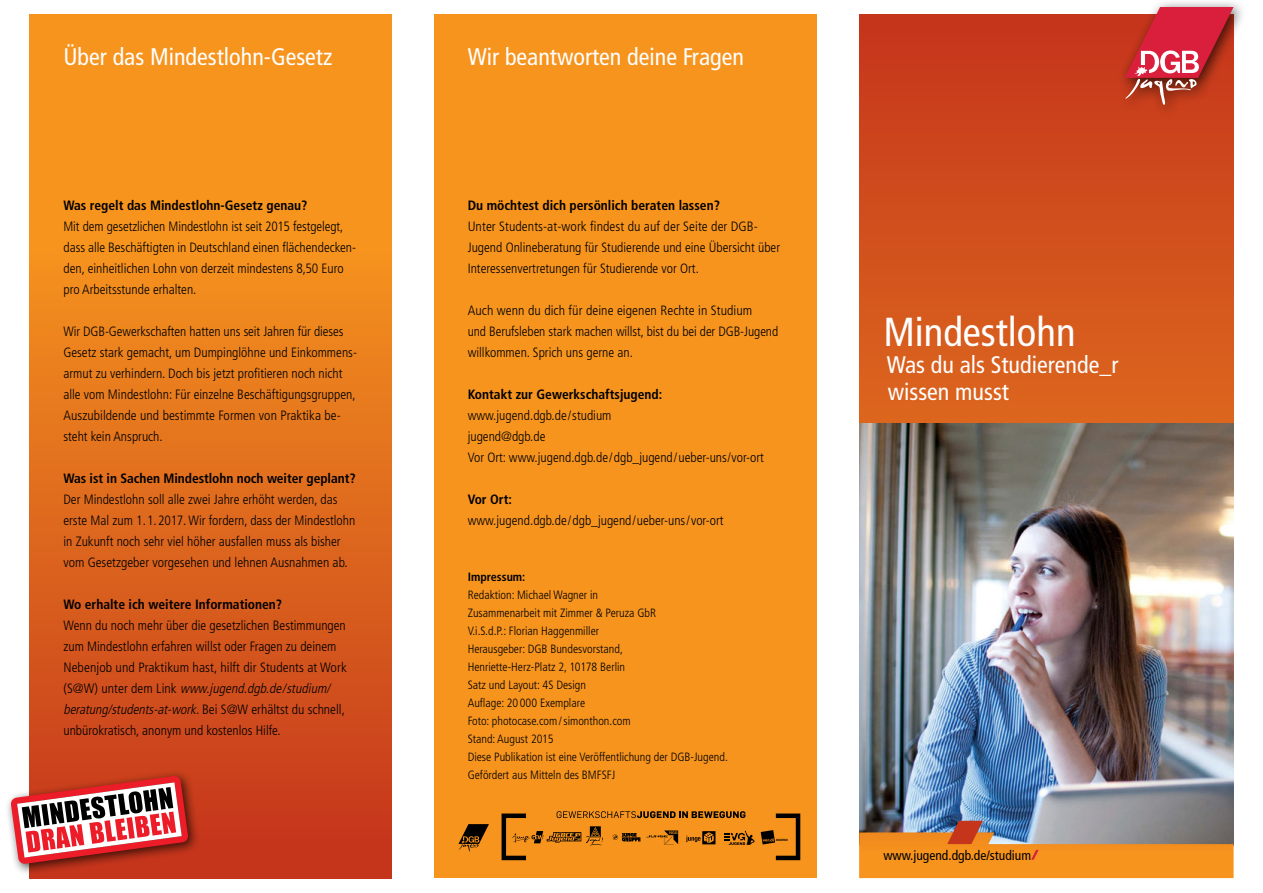
<style>
.page{position:relative;width:1263px;height:893px;background:#fff}
.page>*{position:absolute;margin:0;border:0;box-sizing:border-box;transform-origin:0 0}
.t1{font:condensed 40.5px "Frutiger LT Std";color:#fff}
.t2{font:condensed 24px/27px "Frutiger LT Std";color:#fff}
.t3{font:300 condensed 13.5px/21px "Frutiger LT Std";color:#000}
.t4{font:700 condensed 13.5px "Frutiger LT Std";color:#000}
.t5{font:condensed 13.5px "Frutiger LT Std";color:#000}
.t6{font:300 condensed 12px/18px "Frutiger LT Std";color:#000}
.t7{font:700 condensed 12px "Frutiger LT Std";color:#000}
.s1{font-style:italic}
</style>
<div class="page">
<svg style="left:29px;top:15px;width:362px;height:863px;background:#e4731d"></svg>
<div style="left:433px;top:15px;width:383px;height:863px;background:#f7941e"></div>
<svg style="left:859px;top:15px;width:374px;height:409px;background:#d04f1d"></svg>
<img style="left:859px;top:424px;width:374px;height:397px">
<svg style="left:859px;top:821px;width:374px;height:57px;background:#cf8d45"></svg>
<div style="left:5px;top:770px;width:195px;height:106px;background:#000;opacity:.7"></div>
<svg style="left:11px;top:776px;width:177px;height:88px"></svg>
<svg style="left:458px;top:824px;width:31px;height:28px"></svg>
<svg style="left:501px;top:811px;width:299px;height:49px"></svg>
<div style="left:1117px;top:0;width:129px;height:118px;background:#000;opacity:.7"></div>
<svg style="left:1124px;top:7px;width:109px;height:98px;background:#ca4343"></svg>
<h2 class="t2" style="left:63px;top:43px;width:270px">Über das Mindestlohn-Gesetz</h2>
<h2 class="t2" style="left:467px;top:43px;width:278px">Wir beantworten deine Fragen</h2>
<p class="t4" style="left:63px;top:197px;width:245px">Was regelt das Mindestlohn-Gesetz genau?</p>
<p class="t3" style="left:63px;top:216px;width:294px">Mit dem gesetzlichen Mindestlohn ist seit 2015 festgelegt, dass alle Beschäftigten in Deutschland einen flächendecken&shy;den, einheitlichen Lohn von derzeit mindestens 8,50 Euro pro Arbeitsstunde erhalten.</p>
<p class="t3" style="left:63px;top:321px;width:295px">Wir DGB-Gewerkschaften hatten uns seit Jahren für dieses Gesetz stark gemacht, um Dumpinglöhne und Einkommens&shy;armut zu verhindern. Doch bis jetzt profitieren noch nicht alle vom Mindestlohn: Für einzelne Beschäftigungsgruppen, Auszubildende und bestimmte Formen von Praktika be&shy;steht kein Anspruch.</p>
<p class="t4" style="left:63px;top:470px;width:294px">Was ist in Sachen Mindestlohn noch weiter geplant?</p>
<p class="t3" style="left:63px;top:489px;width:293px">Der Mindestlohn soll alle zwei Jahre erhöht werden, das erste Mal zum 1.1.2017. Wir fordern, dass der Mindestlohn in Zukunft noch sehr viel höher ausfallen muss als bisher vom Gesetzgeber vorgesehen und lehnen Ausnahmen ab.</p>
<p class="t4" style="left:63px;top:596px;width:220px">Wo erhalte ich weitere Informationen?</p>
<p class="t3" style="left:63px;top:615px;width:285px">Wenn du noch mehr über die gesetzlichen Bestimmungen zum Mindestlohn erfahren willst oder Fragen zu deinem Nebenjob und Praktikum hast, hilft dir Students at Work ( S @ W ) u n t e r d e m L i n k <span class="s1">www.jugend.dgb.de/studium/ beratung/students-at-work</span>. B e i S @ W e r h ä l t s t d u s c h n e l l , unbürokratisch, anonym und kostenlos Hilfe.</p>
<p class="t4" style="left:467px;top:197px;width:254px">Du möchtest dich persönlich beraten lassen?</p>
<p class="t3" style="left:467px;top:216px;width:314px">Unter Students-at-work findest du auf der Seite der DGB-<br>Jugend Onlineberatung für Studierende und eine Übersicht über<br>Interessenvertretungen für Studierende vor Ort.</p>
<p class="t3" style="left:467px;top:300px;width:312px">Auch wenn du dich für deine eigenen Rechte in Studium<br>und Berufsleben stark machen willst, bist du bei der DGB-Jugend willkommen. Sprich uns gerne an.</p>
<p class="t4" style="left:467px;top:386px;width:196px">Kontakt zur Gewerkschaftsjugend:</p>
<p class="t3" style="left:467px;top:405px;width:298px">www.jugend.dgb.de/studium<br>jugend@dgb.de<br>Vor Ort: www.jugend.dgb.de/dgb_jugend/ueber-uns/vor-ort</p>
<p class="t4" style="left:467px;top:491px;width:46px">Vor Ort:</p>
<p class="t3" style="left:467px;top:510px;width:257px">www.jugend.dgb.de/dgb_jugend/ueber-uns/vor-ort</p>
<p class="t7" style="left:467px;top:570px;width:59px">Impressum:</p>
<p class="t6" style="left:467px;top:586px;width:262px">Redaktion: Michael Wagner in<br>Zusammenarbeit mit Zimmer &amp; Peruza GbR<br>V.i.S.d.P.: Florian Haggenmiller<br>Herausgeber: DGB Bundesvorstand,<br>Henriette-Herz-Platz 2, 10178 Berlin<br>Satz und Layout: 4S Design<br>Auflage: 20 000 Exemplare<br>Foto: photocase.com/simonthon.com<br>Stand: August 2015<br>Diese Publikation ist eine Veröffentlichung der DGB-Jugend.<br>Gefördert aus Mitteln des BMFSFJ</p>
<h1 class="t1" style="left:883px;top:308px;width:194px">Mindestlohn</h1>
<h2 class="t2" style="left:886px;top:351px;width:233px">Was du als Studierende_r wissen musst</h2>
<p class="t5" style="left:883px;top:847px;width:149px">www.jugend.dgb.de/studium</p>
</div>
